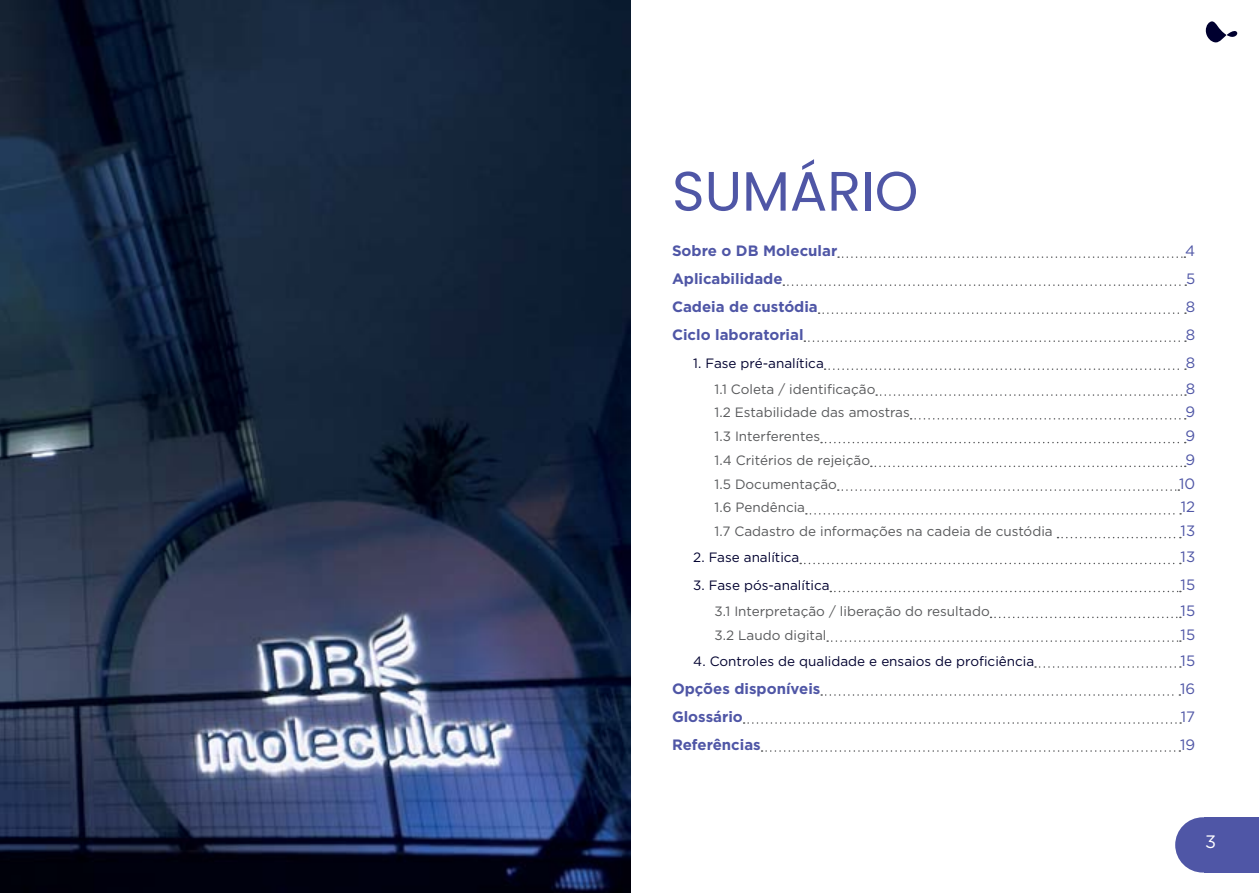
<style>
.page{position:relative;width:1259px;height:893px;background:#fff}
.page>*{position:absolute;margin:0;border:0;box-sizing:border-box;transform-origin:0 0}
.t1{font:55.5px "Poppins";color:#4f56a6}
.t2{font:18px "Gotham";color:#fff}
.t3{font:700 15px "Gotham";color:#4f56a6}
.t4{font:15px "Gotham";color:#4f56a6}
.t5{font:13.5px "Gotham";color:#58595b}
.t6{font:13.5px "Gotham";color:#00002f}
</style>
<div class="page">
<svg style="left:1205px;top:21px;width:32px;height:21px"></svg>
<svg style="left:838px;top:256px;width:347px;height:2px"></svg>
<svg style="left:783px;top:284px;width:403px;height:2px"></svg>
<svg style="left:818px;top:312px;width:368px;height:2px"></svg>
<svg style="left:804px;top:340px;width:382px;height:2px"></svg>
<svg style="left:824px;top:368px;width:362px;height:2px"></svg>
<svg style="left:876px;top:394px;width:310px;height:2px"></svg>
<svg style="left:910px;top:418px;width:275px;height:2px"></svg>
<svg style="left:821px;top:442px;width:364px;height:1px"></svg>
<svg style="left:871px;top:466px;width:314px;height:1px"></svg>
<svg style="left:837px;top:489px;width:342px;height:2px"></svg>
<svg style="left:806px;top:513px;width:375px;height:2px"></svg>
<svg style="left:1057px;top:537px;width:123px;height:1px"></svg>
<svg style="left:800px;top:563px;width:380px;height:1px"></svg>
<svg style="left:830px;top:591px;width:351px;height:1px"></svg>
<svg style="left:990px;top:617px;width:191px;height:1px"></svg>
<svg style="left:827px;top:640px;width:354px;height:2px"></svg>
<svg style="left:1035px;top:666px;width:146px;height:2px"></svg>
<svg style="left:821px;top:694px;width:359px;height:2px"></svg>
<svg style="left:743px;top:722px;width:438px;height:2px"></svg>
<svg style="left:761px;top:750px;width:419px;height:2px"></svg>
<img style="left:0;top:0;width:630px;height:893px">
<div style="left:1203px;top:817px;width:56px;height:56px;background:#4f56a6"></div>
<div style="left:1175px;top:817px;width:55px;height:56px;background:#4f56a6;border-radius:50%"></div>
<h1 class="t1" style="left:672px;top:159px;width:248px">SUMÁRIO</h1>
<p class="t3" style="left:672px;top:240px;width:167px">Sobre o DB Molecular</p>
<p class="t4" style="left:1185px;top:241px;width:12px">4</p>
<p class="t3" style="left:672px;top:268px;width:112px">Aplicabilidade</p>
<p class="t4" style="left:1186px;top:269px;width:11px">5</p>
<p class="t3" style="left:672px;top:296px;width:147px">Cadeia de custódia</p>
<p class="t4" style="left:1185px;top:297px;width:11px">8</p>
<p class="t3" style="left:672px;top:324px;width:133px">Ciclo laboratorial</p>
<p class="t4" style="left:1185px;top:325px;width:11px">8</p>
<p class="t6" style="left:693px;top:354px;width:132px">1. Fase pré-analítica</p>
<p class="t4" style="left:1185px;top:353px;width:11px">8</p>
<p class="t5" style="left:714px;top:380px;width:162px">1.1 Coleta / identificação</p>
<p class="t4" style="left:1185px;top:379px;width:11px">8</p>
<p class="t5" style="left:714px;top:404px;width:197px">1.2 Estabilidade das amostras</p>
<p class="t4" style="left:1185px;top:402px;width:11px">9</p>
<p class="t5" style="left:714px;top:428px;width:107px">1.3 Interferentes</p>
<p class="t4" style="left:1185px;top:426px;width:11px">9</p>
<p class="t5" style="left:714px;top:451px;width:157px">1.4 Critérios de rejeição</p>
<p class="t4" style="left:1185px;top:450px;width:11px">9</p>
<p class="t5" style="left:714px;top:475px;width:124px">1.5 Documentação</p>
<p class="t4" style="left:1179px;top:474px;width:18px">10</p>
<p class="t5" style="left:714px;top:499px;width:92px">1.6 Pendência</p>
<p class="t4" style="left:1180px;top:497px;width:16px">12</p>
<p class="t5" style="left:714px;top:523px;width:340px">1.7 Cadastro de informações na cadeia de custódia</p>
<p class="t4" style="left:1180px;top:521px;width:16px">13</p>
<p class="t6" style="left:693px;top:549px;width:108px">2. Fase analítica</p>
<p class="t4" style="left:1180px;top:547px;width:16px">13</p>
<p class="t6" style="left:693px;top:577px;width:138px">3. Fase pós-analítica</p>
<p class="t4" style="left:1180px;top:575px;width:16px">15</p>
<p class="t5" style="left:714px;top:602px;width:277px">3.1 Interpretação / liberação do resultado</p>
<p class="t4" style="left:1180px;top:601px;width:16px">15</p>
<p class="t5" style="left:714px;top:626px;width:113px">3.2 Laudo digital</p>
<p class="t4" style="left:1180px;top:625px;width:16px">15</p>
<p class="t6" style="left:693px;top:652px;width:342px">4. Controles de qualidade e ensaios de proficiência</p>
<p class="t4" style="left:1180px;top:651px;width:16px">15</p>
<p class="t3" style="left:672px;top:678px;width:150px">Opções disponíveis</p>
<p class="t4" style="left:1180px;top:679px;width:17px">16</p>
<p class="t3" style="left:672px;top:706px;width:72px">Glossário</p>
<p class="t4" style="left:1180px;top:707px;width:16px">17</p>
<p class="t3" style="left:672px;top:734px;width:90px">Referências</p>
<p class="t4" style="left:1180px;top:735px;width:17px">19</p>
<h2 class="t2" style="left:1205px;top:830px;width:13px">3</h2>
</div>
